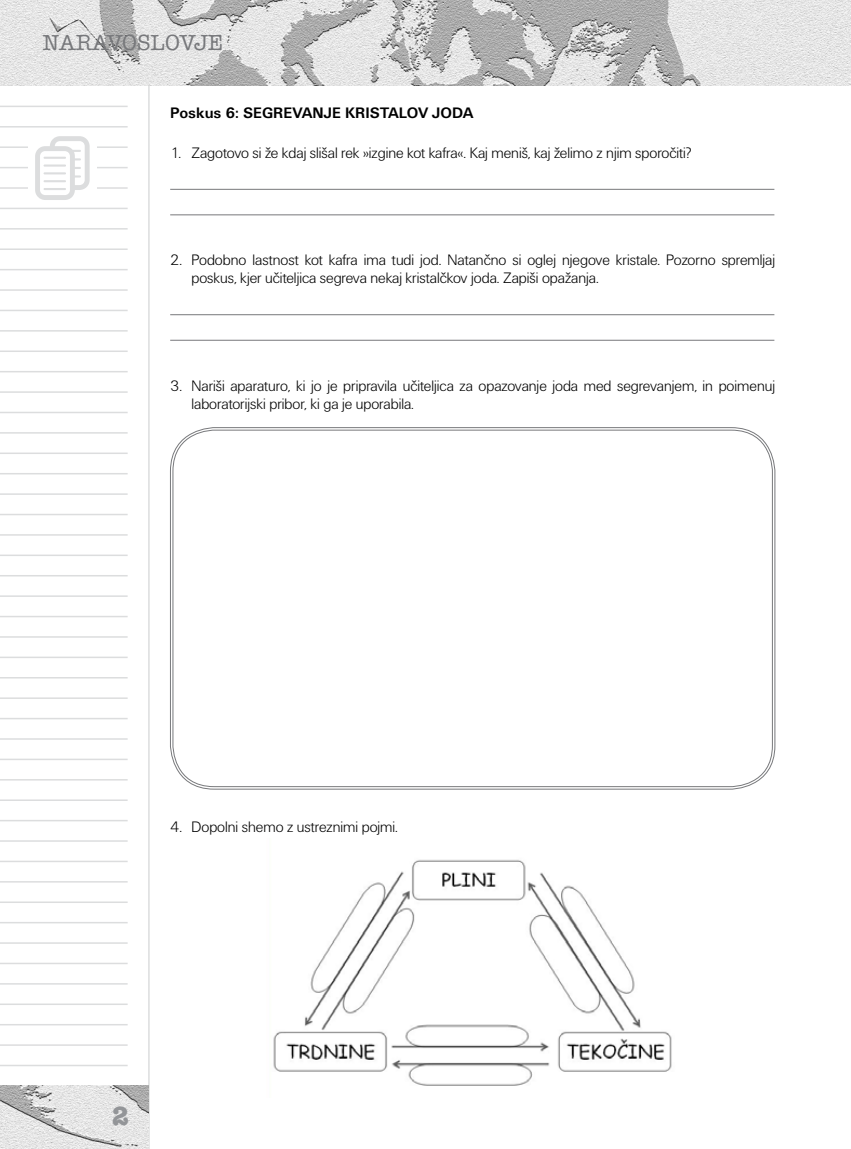
<style>
.page{position:relative;width:851px;height:1149px;background:#fff}
.page>*{position:absolute;margin:0;border:0;box-sizing:border-box;transform-origin:0 0}
.t1{font:700 27px "American Typ Itc DEE";color:#939598}
.t2{font:500 22.5px "American Typ Itc DEE";color:#77787b}
.t3{font:15.75px/18px "Unitus DEE Ligh";color:#000}
.t4{font:700 15.75px "Unitus TEE";color:#000}
</style>
<div class="page">
<svg style="left:0;top:85px;width:150px;height:1063px"></svg>
<hr style="left:0;top:106px;width:128px;height:1px;background:#dcddde">
<hr style="left:0;top:126px;width:128px;height:1px;background:#dcddde">
<hr style="left:0;top:146px;width:128px;height:2px;background:#dcddde">
<hr style="left:0;top:167px;width:128px;height:1px;background:#dcddde">
<hr style="left:0;top:187px;width:128px;height:2px;background:#dcddde">
<hr style="left:0;top:207px;width:128px;height:2px;background:#dcddde">
<div style="left:29px;top:134px;width:68px;height:68px;background:#fff"></div>
<img style="left:0;top:1084px;width:149px;height:64px">
<hr style="left:0;top:228px;width:128px;height:1px;background:#dcddde">
<hr style="left:0;top:248px;width:128px;height:2px;background:#dcddde">
<hr style="left:0;top:269px;width:128px;height:1px;background:#dcddde">
<hr style="left:0;top:289px;width:128px;height:2px;background:#dcddde">
<hr style="left:0;top:309px;width:128px;height:2px;background:#dcddde">
<hr style="left:0;top:330px;width:128px;height:1px;background:#dcddde">
<hr style="left:0;top:350px;width:128px;height:2px;background:#dcddde">
<hr style="left:0;top:371px;width:128px;height:1px;background:#dcddde">
<hr style="left:0;top:391px;width:128px;height:2px;background:#dcddde">
<hr style="left:0;top:411px;width:128px;height:2px;background:#dcddde">
<hr style="left:0;top:432px;width:128px;height:1px;background:#dcddde">
<hr style="left:0;top:452px;width:128px;height:2px;background:#dcddde">
<hr style="left:0;top:473px;width:128px;height:1px;background:#dcddde">
<hr style="left:0;top:493px;width:128px;height:1px;background:#dcddde">
<hr style="left:0;top:513px;width:128px;height:2px;background:#dcddde">
<hr style="left:0;top:534px;width:128px;height:1px;background:#dcddde">
<hr style="left:0;top:554px;width:128px;height:2px;background:#dcddde">
<hr style="left:0;top:575px;width:128px;height:1px;background:#dcddde">
<hr style="left:0;top:595px;width:128px;height:1px;background:#dcddde">
<hr style="left:0;top:615px;width:128px;height:2px;background:#dcddde">
<hr style="left:0;top:636px;width:128px;height:1px;background:#dcddde">
<hr style="left:0;top:656px;width:128px;height:2px;background:#dcddde">
<hr style="left:0;top:676px;width:128px;height:2px;background:#dcddde">
<hr style="left:0;top:697px;width:128px;height:1px;background:#dcddde">
<hr style="left:0;top:717px;width:128px;height:2px;background:#dcddde">
<hr style="left:0;top:738px;width:128px;height:1px;background:#dcddde">
<hr style="left:0;top:758px;width:128px;height:2px;background:#dcddde">
<hr style="left:0;top:778px;width:128px;height:2px;background:#dcddde">
<hr style="left:0;top:799px;width:128px;height:1px;background:#dcddde">
<hr style="left:0;top:819px;width:128px;height:2px;background:#dcddde">
<hr style="left:0;top:840px;width:128px;height:1px;background:#dcddde">
<hr style="left:0;top:860px;width:128px;height:1px;background:#dcddde">
<hr style="left:0;top:880px;width:128px;height:2px;background:#dcddde">
<hr style="left:0;top:901px;width:128px;height:1px;background:#dcddde">
<hr style="left:0;top:921px;width:128px;height:2px;background:#dcddde">
<hr style="left:0;top:942px;width:128px;height:1px;background:#dcddde">
<hr style="left:0;top:962px;width:128px;height:1px;background:#dcddde">
<hr style="left:0;top:982px;width:128px;height:2px;background:#dcddde">
<hr style="left:0;top:1003px;width:128px;height:1px;background:#dcddde">
<hr style="left:0;top:1023px;width:128px;height:2px;background:#dcddde">
<hr style="left:0;top:1043px;width:128px;height:2px;background:#dcddde">
<hr style="left:0;top:1064px;width:128px;height:1px;background:#dcddde">
<img style="left:0;top:0;width:850px;height:85px">
<svg style="left:35px;top:136px;width:55px;height:64px"></svg>
<hr style="left:44px;top:157px;width:22px;height:2px;background:#dcddde">
<hr style="left:44px;top:164px;width:22px;height:2px;background:#dcddde">
<hr style="left:44px;top:172px;width:22px;height:2px;background:#dcddde">
<hr style="left:44px;top:180px;width:22px;height:2px;background:#dcddde">
<hr style="left:44px;top:188px;width:22px;height:2px;background:#dcddde">
<hr style="left:170px;top:189px;width:604px;height:1px;background:#77787b">
<hr style="left:170px;top:214px;width:604px;height:1px;background:#77787b">
<hr style="left:170px;top:314px;width:604px;height:1px;background:#77787b">
<hr style="left:170px;top:340px;width:604px;height:1px;background:#77787b">
<img style="left:273px;top:859px;width:399px;height:227px">
<h2 class="t2" style="left:43px;top:30px;width:182px">NARAVOSLOVJE</h2>
<p class="t4" style="left:170px;top:104px;width:305px">Poskus 6: SEGREVANJE KRISTALOV JODA</p>
<p class="t3" style="left:170px;top:144px;width:523px">1. Zagotovo si že kdaj slišal rek »izgine kot kafra«. Kaj meniš, kaj želimo z njim sporočiti?</p>
<p class="t3" style="left:191px;top:251px;width:585px;text-indent:-21px">2. Podobno lastnost kot kafra ima tudi jod. Natančno si oglej njegove kristale. Pozorno spremljaj poskus, kjer učiteljica segreva nekaj kristalčkov joda. Zapiši opažanja.</p>
<p class="t3" style="left:191px;top:376px;width:585px;text-indent:-21px">3. Nariši aparaturo, ki jo je pripravila učiteljica za opazovanje joda med segrevanjem, in poimenuj laboratorijski pribor, ki ga je uporabila.</p>
<p class="t3" style="left:170px;top:818px;width:229px">4. Dopolni shemo z ustreznimi pojmi.</p>
<h1 class="t1" style="left:112px;top:1099px;width:18px">2</h1>
</div>
